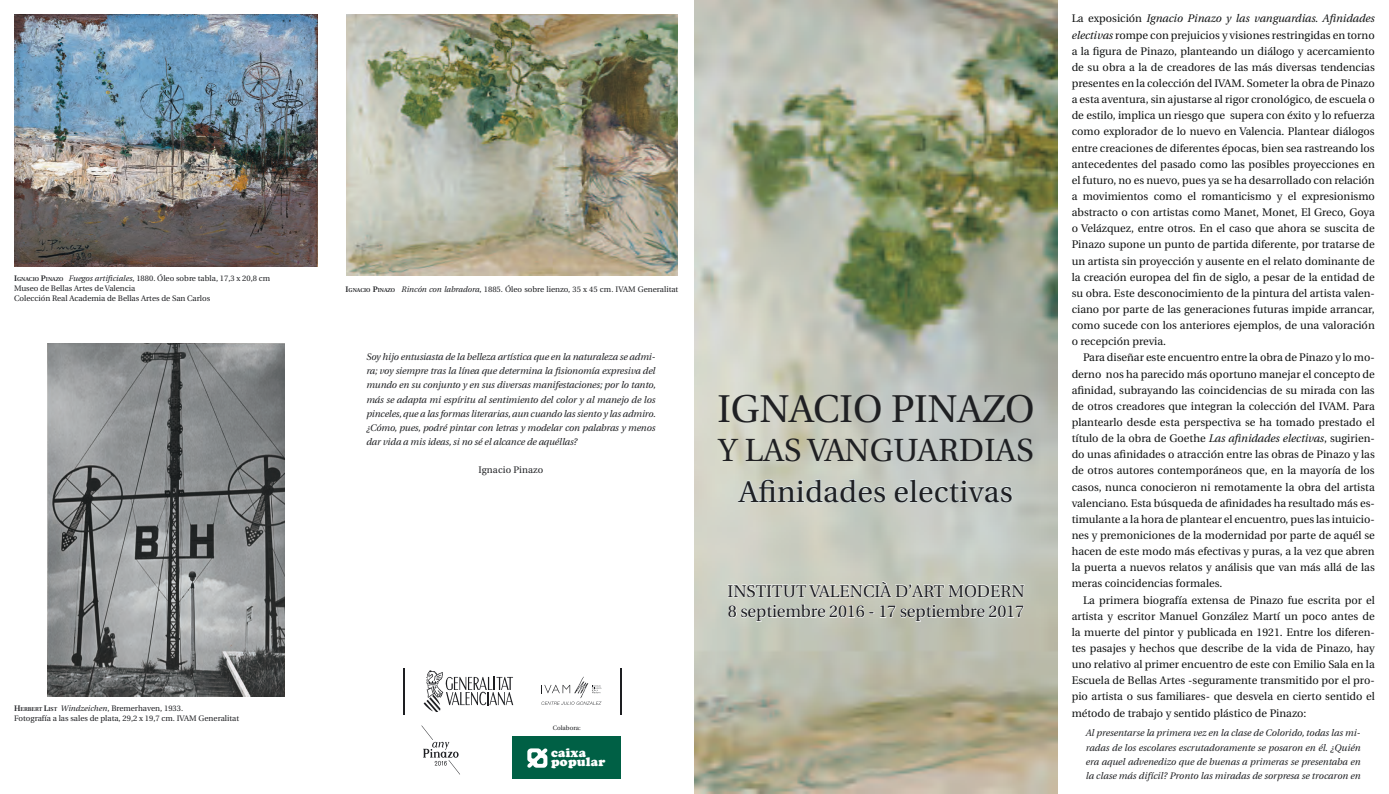
<style>
.page{position:relative;width:1389px;height:794px;background:#fff}
.page>*{position:absolute;margin:0;border:0;box-sizing:border-box;transform-origin:0 0}
.t1{font:38.6px "Utopia";color:#1f2023}
.t2{font:31.9px "Utopia";letter-spacing:.01em;color:#1f2023}
.t3{font:30px "Utopia";letter-spacing:.01em;color:#1f2023}
.t4{font:17px "Utopia";letter-spacing:-.01em;color:#1f2023}
.t5{font:16.9px "Utopia";color:#1f2023}
.t6{font:800 13px "Cooper";letter-spacing:.02em;color:#fff}
.t7{font:11px/16.1px "Utopia";color:#111313;text-align:justify}
.t8{font:italic 9.5px/14px "Utopia";letter-spacing:-.01em;color:#1f2023;text-align:justify}
.t9{font:9.5px "Utopia";letter-spacing:.01em;color:#1f2023}
.t10{font:8px "Utopia";color:#1f2023}
.t11{font:6.3px "Utopia";color:#1f2023}
.s1{font-weight:600}
.s2{font-weight:600;font-size:5.6px}
.s3{font-style:italic}
</style>
<div class="page">
<img style="left:694px;top:0;width:364px;height:793px">
<img style="left:347px;top:14px;width:330px;height:261px">
<svg style="left:738px;top:479px;width:148px;height:24px;background:#d0d4cc"></svg>
<svg style="left:895px;top:479px;width:117px;height:24px;background:#cbd1ce"></svg>
<svg style="left:424px;top:670px;width:89px;height:42px"></svg>
<hr style="left:404px;top:667px;width:1px;height:47px;background:#1d1e21">
<hr style="left:620px;top:667px;width:2px;height:47px;background:#1d1e21">
<svg style="left:541px;top:676px;width:60px;height:29px"></svg>
<div style="left:512px;top:736px;width:109px;height:42px;background:#006045"></div>
<svg style="left:527px;top:748px;width:20px;height:20px"></svg>
<img style="left:14px;top:14px;width:303px;height:252px">
<img style="left:47px;top:344px;width:237px;height:352px">
<svg style="left:728px;top:581px;width:297px;height:16px"></svg>
<svg style="left:728px;top:604px;width:146px;height:17px"></svg>
<svg style="left:880px;top:604px;width:144px;height:17px"></svg>
<svg style="left:421px;top:725px;width:39px;height:49px"></svg>
<p class="t10" style="left:14px;top:274px;width:258px"><span class="s1">I</span><span class="s2">GNACIO</span> <span class="s1">P</span><span class="s2">INAZO</span> <span class="s3">Fuegos artificiales</span>, 1880. Óleo sobre tabla, 17,3 x 20,8 cm</p>
<p class="t10" style="left:14px;top:284px;width:123px">Museo de Bellas Artes de Valencia</p>
<p class="t10" style="left:14px;top:294px;width:198px">Colección Real Academia de Bellas Artes de San Carlos</p>
<p class="t10" style="left:14px;top:703px;width:171px"><span class="s1">H</span><span class="s2">ERBERT</span> <span class="s1">L</span><span class="s2">IST</span> <span class="s3">Windzeichen</span>, Bremerhaven, 1933.</p>
<p class="t10" style="left:14px;top:713px;width:227px">Fotografía a las sales de plata, 29,2 x 19,7 cm. IVAM Generalitat</p>
<p class="t10" style="left:346px;top:285px;width:334px"><span class="s1">I</span><span class="s2">GNACIO</span> <span class="s1">P</span><span class="s2">INAZO</span> <span class="s3">Rincón con labradora</span>, 1885. Óleo sobre lienzo, 35 x 45 cm. IVAM Generalitat</p>
<p class="t8" style="left:366px;top:350px;width:291px">Soy hijo entusiasta de la belleza artística que en la naturaleza se admi&shy;ra; voy siempre tras la línea que determina la fisionomía expresiva del mundo en su conjunto y en sus diversas manifestaciones; por lo tanto, más se adapta mi espíritu al sentimiento del color y al manejo de los pinceles, que a las formas literarias, aun cuando las siento y las admiro. ¿Cómo, pues, podré pintar con letras y modelar con palabras y menos dar vida a mis ideas, si no sé el alcance de aquéllas?</p>
<p class="t9" style="left:479px;top:464px;width:66px">Ignacio Pinazo</p>
<p class="t11" style="left:553px;top:724px;width:29px">Colabora:</p>
<p class="t6" style="left:551px;top:745px;width:36px">caixa</p>
<p class="t6" style="left:551px;top:753px;width:56px">popular</p>
<p class="t1" style="left:717px;top:387px;width:319px">IGNACIO PINAZO</p>
<p class="t2" style="left:718px;top:433px;width:317px">Y LAS VANGUARDIAS</p>
<p class="t3" style="left:739px;top:475px;width:275px">Afinidades electivas</p>
<p class="t5" style="left:727px;top:582px;width:299px">INSTITUT VALENCIÀ D’ART MODERN</p>
<p class="t4" style="left:728px;top:602px;width:298px">8 septiembre 2016 - 17 septiembre 2017</p>
<p class="t7" style="left:1072px;top:11px;width:305px">La exposición <span class="s3">Ignacio Pinazo y las vanguardias. Afinidades electivas</span> rompe con prejuicios y visiones restringidas en torno a la figura de Pinazo, planteando un diálogo y acercamiento de su obra a la de creadores de las más diversas tendencias presentes en la colección del IVAM. Someter la obra de Pinazo a esta aventura, sin ajustarse al rigor cronológico, de escuela o de estilo, implica un riesgo que supera con éxito y lo refuerza como explorador de lo nuevo en Valencia. Plantear diálogos entre creaciones de diferentes épocas, bien sea rastreando los antecedentes del pasado como las posibles proyecciones en el futuro, no es nuevo, pues ya se ha desarrollado con relación a movimientos como el romanticismo y el expresionismo abstracto o con artistas como Manet, Monet, El Greco, Goya o Velázquez, entre otros. En el caso que ahora se suscita de Pinazo supone un punto de partida diferente, por tratarse de un artista sin proyección y ausente en el relato dominante de la creación europea del fin de siglo, a pesar de la entidad de su obra. Este desconocimiento de la pintura del artista valen&shy;ciano por parte de las generaciones futuras impide arrancar, como sucede con los anteriores ejemplos, de una valoración o recepción previa.</p>
<p class="t7" style="left:1072px;top:350px;width:305px;text-indent:11px">Para diseñar este encuentro entre la obra de Pinazo y lo mo&shy;derno nos ha parecido más oportuno manejar el concepto de afinidad, subrayando las coincidencias de su mirada con las de otros creadores que integran la colección del IVAM. Para plantearlo desde esta perspectiva se ha tomado prestado el título de la obra de Goethe <span class="s3">Las afinidades electivas</span>, sugirien&shy;do unas afinidades o atracción entre las obras de Pinazo y las de otros autores contemporáneos que, en la mayoría de los casos, nunca conocieron ni remotamente la obra del artista valenciano. Esta búsqueda de afinidades ha resultado más es&shy;timulante a la hora de plantear el encuentro, pues las intuicio&shy;nes y premoniciones de la modernidad por parte de aquél se hacen de este modo más efectivas y puras, a la vez que abren la puerta a nuevos relatos y análisis que van más allá de las meras coincidencias formales.</p>
<p class="t7" style="left:1072px;top:592px;width:305px;text-indent:11px">La primera biografía extensa de Pinazo fue escrita por el artista y escritor Manuel González Martí un poco antes de la muerte del pintor y publicada en 1921. Entre los diferen&shy;tes pasajes y hechos que describe de la vida de Pinazo, hay uno relativo al primer encuentro de este con Emilio Sala en la Escuela de Bellas Artes -seguramente transmitido por el pro&shy;pio artista o sus familiares- que desvela en cierto sentido el método de trabajo y sentido plástico de Pinazo:</p>
<p class="t8" style="left:1086px;top:726px;width:276px">Al presentarse la primera vez en la clase de Colorido, todas las mi&shy;radas de los escolares escrutadoramente se posaron en él. ¿Quién era aquel advenedizo que de buenas a primeras se presentaba en la clase más difícil? Pronto las miradas de sorpresa se trocaron en</p>
</div>
